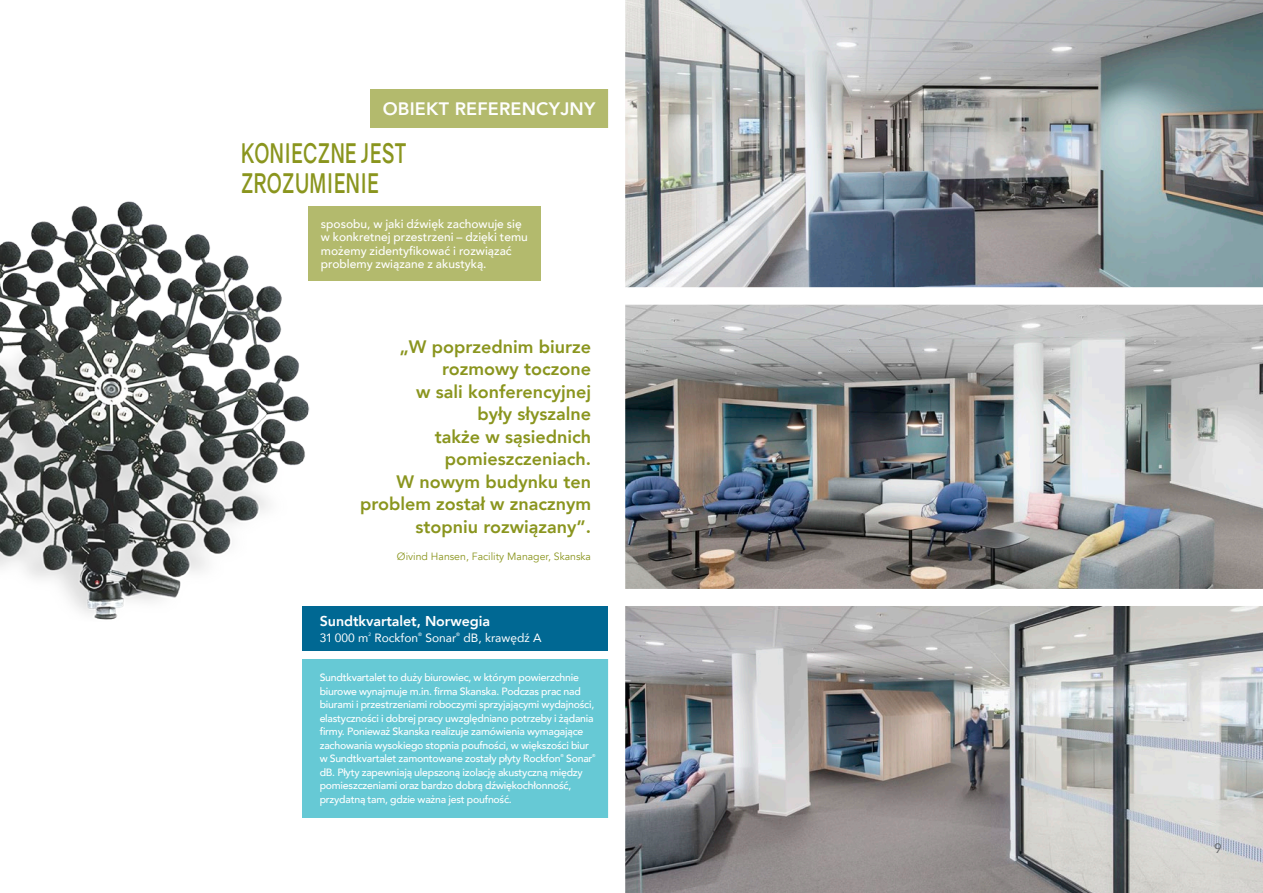
<style>
.page{position:relative;width:1263px;height:893px;background:#fff}
.page>*{position:absolute;margin:0;border:0;box-sizing:border-box;transform-origin:0 0}
.t1{font:700 27px/30px "Gravity";letter-spacing:.01em;color:#8a951e;scale:.7 1}
.t2{font:800 18px/22.5px "Avenir";color:#8a951e;text-align:right}
.t3{font:800 18px "Avenir";letter-spacing:.01em;color:#fff}
.t4{font:800 14.25px "Avenir";letter-spacing:-.005em;color:#fff}
.t5{font:13.5px "Avenir";color:#636466}
.t6{font:500 12px/13.5px "Avenir";color:#fff}
.t7{font:12px "Avenir";color:#fff}
.t8{font:500 10.5px/13.5px "Avenir";letter-spacing:-.02em;color:#fff}
.t9{font:10.5px "Avenir";color:#8a951e}
.t10{font:4.8px "Avenir";color:#fff}
.t11{font:500 4.2px "Avenir";color:#fff}
</style>
<div class="page">
<img style="left:0;top:201px;width:310px;height:431px">
<img style="left:625px;top:606px;width:638px;height:287px">
<img style="left:625px;top:304px;width:638px;height:285px">
<img style="left:625px;top:0;width:638px;height:287px">
<div style="left:276px;top:589px;width:987px;height:17px;background:#fff"></div>
<div style="left:303px;top:659px;width:318px;height:158px;background:#66c9d5"></div>
<div style="left:303px;top:606px;width:305px;height:45px;background:#006893"></div>
<div style="left:308px;top:206px;width:233px;height:75px;background:#b3ba6d"></div>
<div style="left:370px;top:89px;width:238px;height:39px;background:#b3ba6d"></div>
<div style="left:608px;top:0;width:17px;height:893px;background:#fff"></div>
<h2 class="t3" style="left:383px;top:95px;width:214px">OBIEKT REFERENCYJNY</h2>
<h1 class="t1" style="left:241px;top:138px;width:238px">KONIECZNE JEST<br>ZROZUMIENIE</h1>
<p class="t6" style="left:321px;top:216px;width:208px">sposobu, w jaki dźwięk zachowuje się w konkretnej przestrzeni – dzięki temu możemy zidentyfikować i rozwiązać problemy związane z akustyką.</p>
<h2 class="t2" style="left:360px;top:335px;width:233px">„W poprzednim biurze rozmowy toczone<br>w sali konferencyjnej<br>były słyszalne<br>także w sąsiednich pomieszczeniach.<br>W nowym budynku ten problem został w znacznym stopniu rozwiązany”.</h2>
<p class="t9" style="left:397px;top:550px;width:196px">Øivind Hansen, Facility Manager, Skanska</p>
<h3 class="t4" style="left:320px;top:610px;width:172px">Sundtkvartalet, Norwegia</h3>
<p class="t7" style="left:320px;top:628px;width:50px">31 000 m</p>
<p class="t10" style="left:368px;top:631px;width:4px">2</p>
<p class="t7" style="left:374px;top:628px;width:45px">Rockfon</p>
<p class="t10" style="left:418px;top:631px;width:5px">®</p>
<p class="t7" style="left:425px;top:628px;width:32px">Sonar</p>
<p class="t10" style="left:456px;top:631px;width:5px">®</p>
<p class="t7" style="left:463px;top:628px;width:80px">dB, krawędź A</p>
<p class="t8" style="left:320px;top:670px;width:276px">Sundtkvartalet to duży biurowiec, w którym powierzchnie biurowe wynajmuje m.in. firma Skanska. Podczas prac nad biurami i przestrzeniami roboczymi sprzyjającymi wydajności, elastyczności i dobrej pracy uwzględniano potrzeby i żądania firmy. Ponieważ Skanska realizuje zamówienia wymagające zachowania wysokiego stopnia poufności, w większości biur w Sundtkvartalet zamontowane zostały płyty Rockfon</p>
<p class="t11" style="left:560px;top:752px;width:5px">®</p>
<p class="t8" style="left:566px;top:751px;width:28px">Sonar</p>
<p class="t11" style="left:592px;top:752px;width:5px">®</p>
<p class="t8" style="left:320px;top:764px;width:265px">dB. Płyty zapewniają ulepszoną izolację akustyczną między pomieszczeniami oraz bardzo dobrą dźwiękochłonność, przydatną tam, gdzie ważna jest poufność.</p>
<p class="t5" style="left:1214px;top:840px;width:9px">9</p>
</div>
